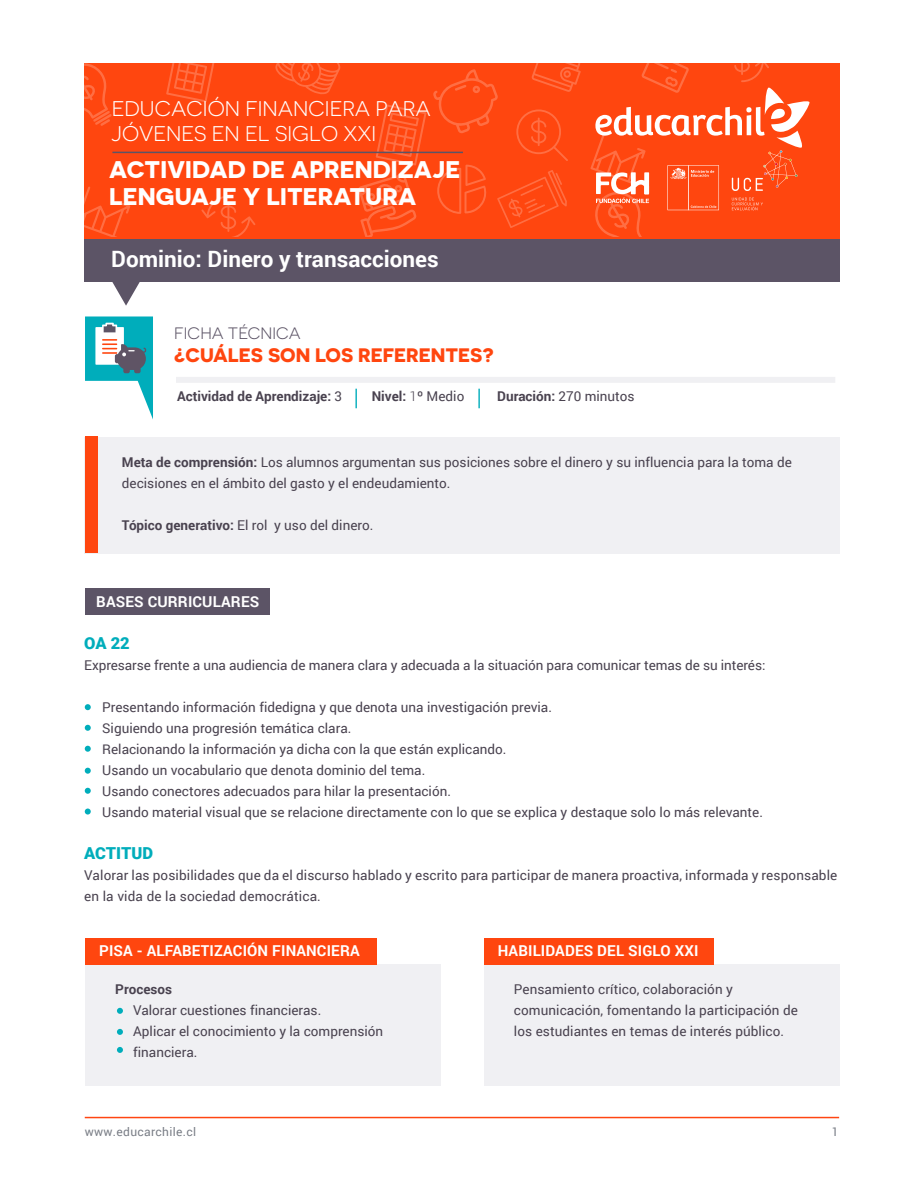
<style>
.page{position:relative;width:924px;height:1182px;background:#fff}
.page>*{position:absolute;margin:0;border:0;box-sizing:border-box;transform-origin:0 0}
.t1{font:700 24px/27px "Novecentosanswide";letter-spacing:.005em;color:#fff}
.t2{font:700 22.5px "Roboto";color:#fff}
.t3{font:21.3px/25.5px "Novecentosanswide";color:#fff}
.t4{font:700 19.5px "Novecentosanswide";color:#ff460f}
.t5{font:16.5px "Novecentosanswide";color:#5c5466}
.t6{font:900 16.5px "Roboto";letter-spacing:-.005em;color:#00adbb}
.t7{font:700 15px "Roboto";letter-spacing:.01em;color:#fff}
.t8{font:13.5px/21px "Roboto";color:#49424f}
.t9{font:700 13.5px "Roboto";color:#49424f}
.t10{font:12px "Roboto";letter-spacing:.03em;color:#3f4551}
.s1{font-weight:400}
.s2{font-weight:300}
.s3{font-weight:700}
</style>
<div class="page">
<div style="left:84px;top:239px;width:755px;height:42px;background:#5c5466"></div>
<svg style="left:110px;top:281px;width:32px;height:25px"></svg>
<div style="left:84px;top:63px;width:755px;height:176px;background:#ff460f"></div>
<svg style="left:433px;top:69px;width:65px;height:64px"></svg>
<svg style="left:497px;top:170px;width:70px;height:58px"></svg>
<svg style="left:516px;top:109px;width:52px;height:52px"></svg>
<svg style="left:84px;top:63px;width:28px;height:63px"></svg>
<svg style="left:166px;top:63px;width:49px;height:39px"></svg>
<svg style="left:376px;top:104px;width:51px;height:62px"></svg>
<svg style="left:437px;top:165px;width:50px;height:49px"></svg>
<svg style="left:84px;top:186px;width:46px;height:51px"></svg>
<svg style="left:358px;top:174px;width:59px;height:63px"></svg>
<svg style="left:531px;top:63px;width:50px;height:29px"></svg>
<svg style="left:275px;top:63px;width:66px;height:31px"></svg>
<svg style="left:201px;top:196px;width:55px;height:41px"></svg>
<hr style="left:85px;top:1117px;width:754px;height:1px;background:#ff4612">
<div style="left:84px;top:437px;width:756px;height:117px;background:#f0f0f3"></div>
<div style="left:85px;top:437px;width:13px;height:116px;background:#ff460f"></div>
<svg style="left:590px;top:63px;width:220px;height:174px"></svg>
<hr style="left:112px;top:152px;width:351px;height:1px;background:#5c5466">
<svg style="left:85px;top:316px;width:68px;height:103px"></svg>
<div style="left:176px;top:377px;width:659px;height:6px;background:#f0f0f3"></div>
<svg style="left:355px;top:389px;width:2px;height:19px"></svg>
<svg style="left:478px;top:389px;width:2px;height:19px"></svg>
<div style="left:85px;top:588px;width:185px;height:27px;background:#5c5466"></div>
<svg style="left:85px;top:704px;width:6px;height:6px"></svg>
<svg style="left:85px;top:768px;width:6px;height:6px"></svg>
<svg style="left:85px;top:809px;width:6px;height:6px"></svg>
<svg style="left:85px;top:725px;width:6px;height:6px"></svg>
<svg style="left:85px;top:788px;width:6px;height:6px"></svg>
<svg style="left:85px;top:746px;width:6px;height:6px"></svg>
<div style="left:86px;top:965px;width:355px;height:121px;background:#f0f0f3"></div>
<div style="left:485px;top:964px;width:355px;height:122px;background:#f0f0f3"></div>
<div style="left:86px;top:938px;width:291px;height:26px;background:#ff460f"></div>
<div style="left:485px;top:938px;width:229px;height:27px;background:#ff460f"></div>
<svg style="left:117px;top:1008px;width:6px;height:6px"></svg>
<svg style="left:117px;top:1029px;width:6px;height:6px"></svg>
<svg style="left:117px;top:1047px;width:6px;height:6px"></svg>
<h3 class="t3" style="left:112px;top:95px;width:320px">EDUCACIÓN FINANCIERA PARA<br>JÓVENES EN EL SIGLO XXI</h3>
<h1 class="t1" style="left:109px;top:156px;width:352px">ACTIVIDAD DE APRENDIZAJE<br>LENGUAJE Y LITERATURA</h1>
<h2 class="t2" style="left:111px;top:243px;width:329px">Dominio: Dinero y transacciones</h2>
<p class="t5" style="left:174px;top:324px;width:128px">FICHA TÉCNICA</p>
<h3 class="t4" style="left:174px;top:343px;width:321px">¿CUÁLES SON LOS REFERENTES?</h3>
<p class="t9" style="left:177px;top:387px;width:167px">Actividad de Aprendizaje: <span class="s1">3</span></p>
<p class="t9" style="left:372px;top:387px;width:94px">Nivel: <span class="s2">1</span><span class="s1">º Medio</span></p>
<p class="t8" style="left:497px;top:386px;width:139px"><span class="s3">Duración:</span> 270 minutos</p>
<p class="t8" style="left:122px;top:451px;width:671px"><span class="s3">Meta de comprensión:</span> Los alumnos argumentan sus posiciones sobre el dinero y su influencia para la toma de decisiones en el ámbito del gasto y el endeudamiento.</p>
<p class="t8" style="left:122px;top:514px;width:253px"><span class="s3">Tópico generativo:</span> El rol y uso del dinero.</p>
<p class="t7" style="left:96px;top:591px;width:165px">BASES CURRICULARES</p>
<p class="t6" style="left:84px;top:631px;width:47px">OA 22</p>
<p class="t8" style="left:84px;top:654px;width:683px">Expresarse frente a una audiencia de manera clara y adecuada a la situación para comunicar temas de su interés:</p>
<p class="t8" style="left:102px;top:696px;width:662px">Presentando información fidedigna y que denota una investigación previa.<br>Siguiendo una progresión temática clara.<br>Relacionando la información ya dicha con la que están explicando.<br>Usando un vocabulario que denota dominio del tema.<br>Usando conectores adecuados para hilar la presentación.<br>Usando material visual que se relacione directamente con lo que se explica y destaque solo lo más relevante.</p>
<p class="t6" style="left:84px;top:841px;width:70px">ACTITUD</p>
<p class="t8" style="left:84px;top:864px;width:755px">Valorar las posibilidades que da el discurso hablado y escrito para participar de manera proactiva, informada y responsable en la vida de la sociedad democrática.</p>
<p class="t7" style="left:99px;top:940px;width:262px">PISA - ALFABETIZACIÓN FINANCIERA</p>
<p class="t9" style="left:115px;top:979px;width:58px">Procesos</p>
<p class="t8" style="left:133px;top:999px;width:251px">Valorar cuestiones financieras.<br>Aplicar el conocimiento y la comprensión financiera.</p>
<p class="t7" style="left:498px;top:940px;width:202px">HABILIDADES DEL SIGLO XXI</p>
<p class="t8" style="left:514px;top:978px;width:285px">Pensamiento crítico, colaboración y comunicación, fomentando la participación de los estudiantes en temas de interés público.</p>
<p class="t10" style="left:85px;top:1124px;width:113px">www.educarchile.cl</p>
<p class="t10" style="left:832px;top:1124px;width:8px">1</p>
</div>
